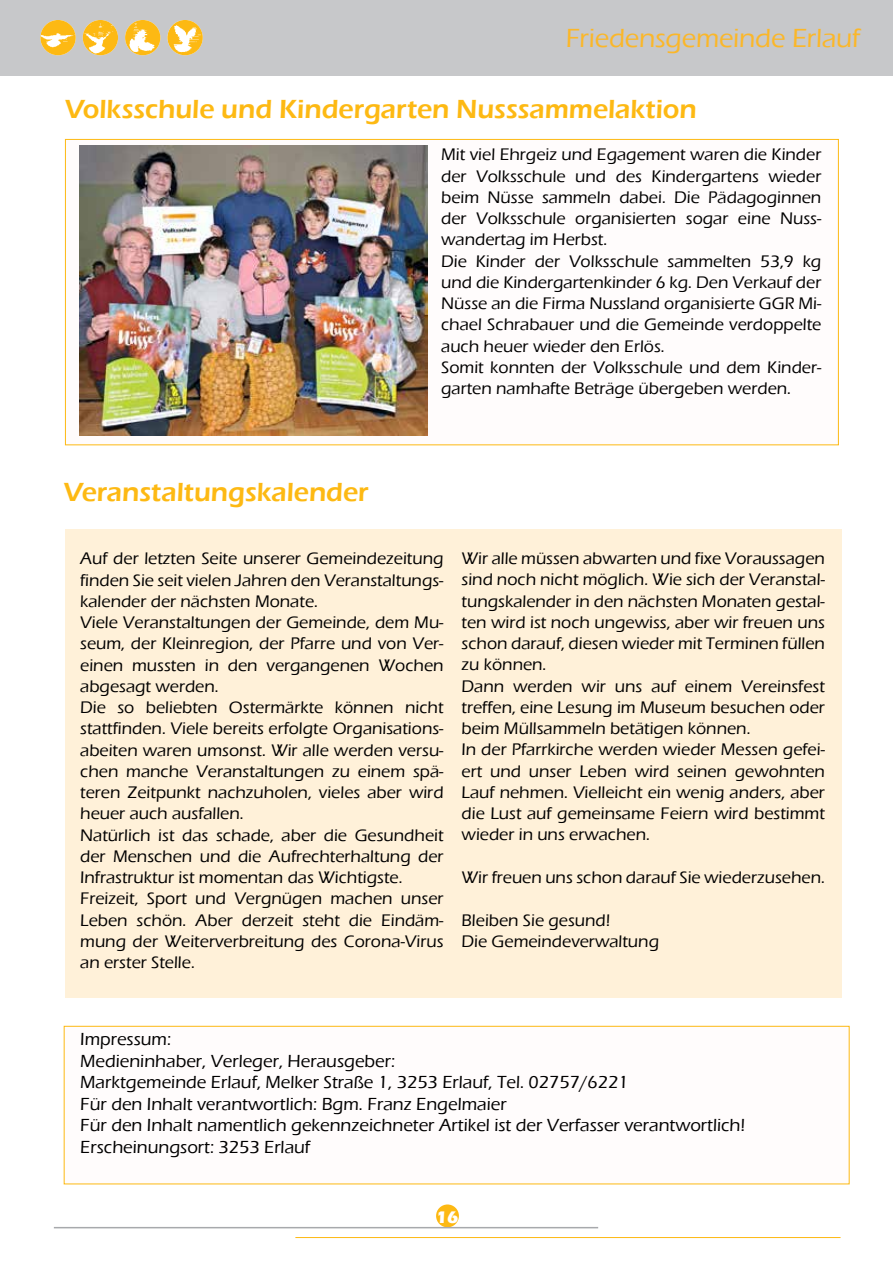
<style>
.page{position:relative;width:893px;height:1263px;background:#fff}
.page>*{position:absolute;margin:0;border:0;box-sizing:border-box;transform-origin:0 0}
.t1{font:600 27px "Eras ITC";color:#fdb913}
.t2{font:500 27px "Eras ITC";letter-spacing:-.005em;color:#fbb729}
.t3{font:500 18px/21.6px "Eras ITC";color:#000}
.t4{font:500 17.25px/21.3px "Eras ITC";color:#000}
.t5{font:700 17.25px "Eras ITC";color:#fff}
</style>
<div class="page">
<div style="left:436px;top:1204px;width:23px;height:23px;background:#fdb913;border-radius:50%"></div>
<hr style="left:295px;top:1237px;width:545px;height:1px;background:#fdb913">
<hr style="left:54px;top:1227px;width:544px;height:1px;background:#a7a9ac">
<div style="left:65px;top:139px;width:774px;height:306px;background:#fffcfc;border:1px solid #fdb913"></div>
<div style="left:64px;top:1026px;width:785px;height:158px;background:#fffcfc;border:1px solid #fdb913"></div>
<div style="left:65px;top:530px;width:777px;height:468px;background:#fff1d9"></div>
<div style="left:0;top:0;width:893px;height:75px;background:#c7c8ca"></div>
<img style="left:40px;top:20px;width:36px;height:35px;border-radius:18px">
<img style="left:83px;top:20px;width:35px;height:35px;border-radius:18px">
<img style="left:125px;top:20px;width:35px;height:35px;border-radius:18px">
<img style="left:167px;top:20px;width:36px;height:35px;border-radius:18px">
<img style="left:79px;top:145px;width:349px;height:291px">
<h1 class="t2" style="left:566px;top:23px;width:296px">Friedensgemeinde Erlauf</h1>
<h1 class="t1" style="left:65px;top:94px;width:633px">Volksschule und Kindergarten Nusssammelaktion</h1>
<h1 class="t1" style="left:64px;top:476px;width:306px">Veranstaltungskalender</h1>
<p class="t4" style="left:441px;top:144px;width:382px">Mit viel Ehrgeiz und Egagement waren die Kinder der Volksschule und des Kindergartens wieder beim Nüsse sammeln dabei. Die Pädagoginnen der Volksschule organisierten sogar eine Nuss&shy;wandertag im Herbst.<br>Die Kinder der Volksschule sammelten 53,9 kg und die Kindergartenkinder 6 kg. Den Verkauf der Nüsse an die Firma Nussland organisierte GGR Mi&shy;chael Schrabauer und die Gemeinde verdoppelte auch heuer wieder den Erlös.<br>Somit konnten der Volksschule und dem Kinder&shy;garten namhafte Beträge übergeben werden.</p>
<p class="t4" style="left:80px;top:548px;width:365px">Auf der letzten Seite unserer Gemeindezeitung finden Sie seit vielen Jahren den Veranstaltungs&shy;kalender der nächsten Monate.<br>Viele Veranstaltungen der Gemeinde, dem Mu&shy;seum, der Kleinregion, der Pfarre und von Ver&shy;einen mussten in den vergangenen Wochen abgesagt werden.<br>Die so beliebten Ostermärkte können nicht stattfinden. Viele bereits erfolgte Organisations&shy;abeiten waren umsonst. Wir alle werden versu&shy;chen manche Veranstaltungen zu einem spä&shy;teren Zeitpunkt nachzuholen, vieles aber wird heuer auch ausfallen.<br>Natürlich ist das schade, aber die Gesundheit der Menschen und die Aufrechterhaltung der Infrastruktur ist momentan das Wichtigste.<br>Freizeit, Sport und Vergnügen machen unser Leben schön. Aber derzeit steht die Eindäm&shy;mung der Weiterverbreitung des Corona-Virus an erster Stelle.</p>
<p class="t4" style="left:462px;top:548px;width:365px">Wir alle müssen abwarten und fixe Voraussagen sind noch nicht möglich. Wie sich der Veranstal&shy;tungskalender in den nächsten Monaten gestal&shy;ten wird ist noch ungewiss, aber wir freuen uns schon darauf, diesen wieder mit Terminen füllen zu können.<br>Dann werden wir uns auf einem Vereinsfest treffen, eine Lesung im Museum besuchen oder beim Müllsammeln betätigen können.<br>In der Pfarrkirche werden wieder Messen gefei&shy;ert und unser Leben wird seinen gewohnten Lauf nehmen. Vielleicht ein wenig anders, aber die Lust auf gemeinsame Feiern wird bestimmt wieder in uns erwachen.</p>
<p class="t4" style="left:462px;top:867px;width:365px">Wir freuen uns schon darauf Sie wiederzusehen.</p>
<p class="t4" style="left:462px;top:909px;width:199px">Bleiben Sie gesund!<br>Die Gemeindeverwaltung</p>
<p class="t3" style="left:80px;top:1028px;width:667px">Impressum:<br>Medieninhaber, Verleger, Herausgeber:<br>Marktgemeinde Erlauf, Melker Straße 1, 3253 Erlauf, Tel. 02757/6221<br>Für den Inhalt verantwortlich: Bgm. Franz Engelmaier<br>Für den Inhalt namentlich gekennzeichneter Artikel ist der Verfasser verantwortlich!<br>Erscheinungsort: 3253 Erlauf</p>
<p class="t5" style="left:436px;top:1207px;width:24px">16</p>
</div>
